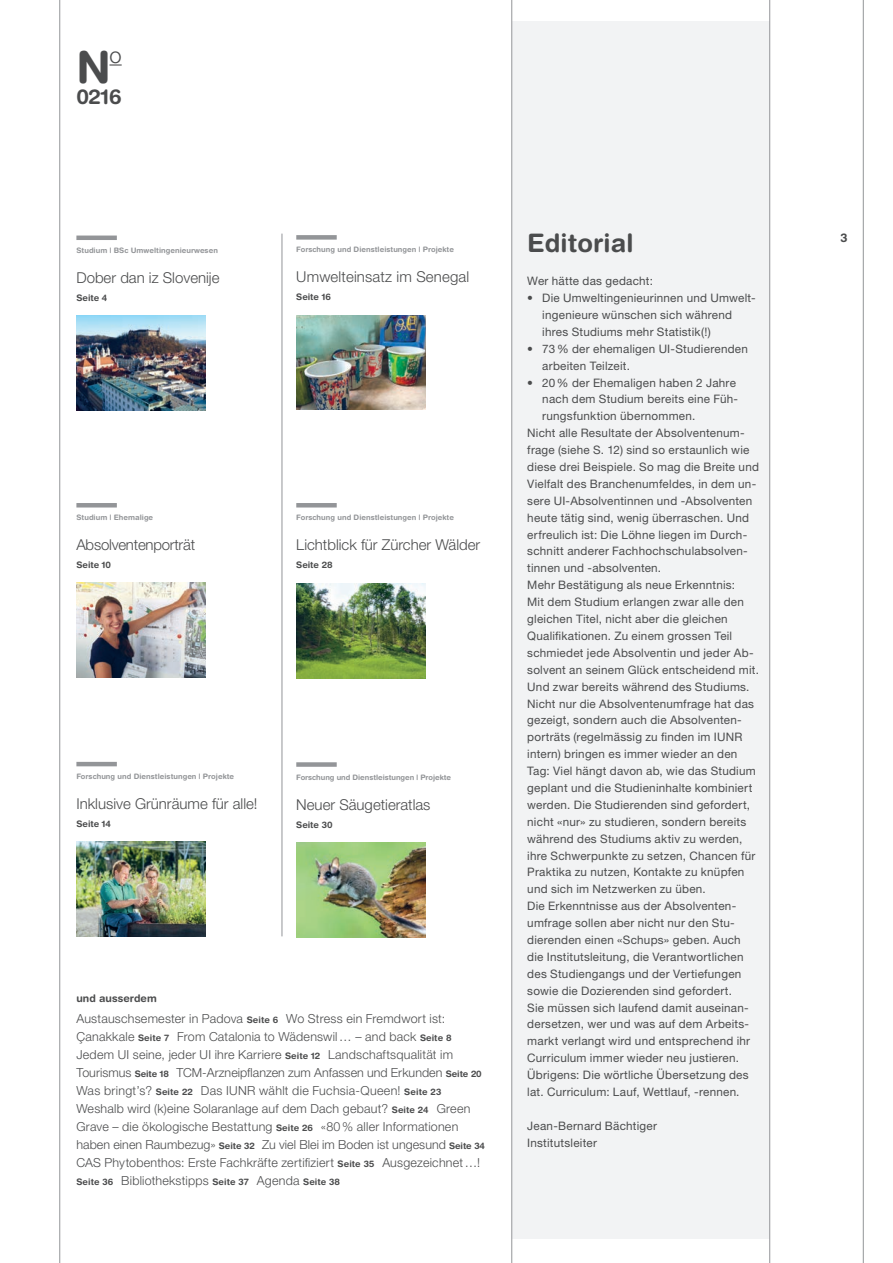
<style>
.page{position:relative;width:893px;height:1263px;background:#fff}
.page>*{position:absolute;margin:0;border:0;box-sizing:border-box;transform-origin:0 0}
.t1{font:700 44.25px "Helvetica Rounded LT Std";color:#4b4c4d}
.t2{font:700 25.5px "Helvetica Rounded LT Std";letter-spacing:.005em;color:#4b4c4d}
.t3{font:300 21.9px "Helvetica Neue LT Pro";color:#4b4c4d}
.t4{font:700 20.7px "Helvetica Rounded LT Std";color:#4b4c4d}
.t5{font:300 15px "Helvetica Neue LT Pro";color:#4b4c4d}
.t6{font:300 12.45px/18px "Helvetica Neue LT Pro";letter-spacing:.015em;color:#4b4c4d}
.t7{font:700 12px "Helvetica Rounded LT Std";color:#4b4c4d}
.t8{font:11.7px/17px "Helvetica Neue LT Pro";letter-spacing:.02em;color:#4b4c4d}
.t9{font:700 10.5px "Helvetica Rounded LT Std";letter-spacing:.005em;color:#4b4c4d}
.t10{font:700 9px "Helvetica Rounded LT Std";letter-spacing:-.005em;color:#4b4c4d}
.t11{font:700 7.5px "Helvetica Rounded LT Std";letter-spacing:.005em;color:#939598}
.s1{font-family:"Helvetica Rounded LT Std";font-weight:700;font-size:9px}
</style>
<div class="page">
<div style="left:512px;top:21px;width:257px;height:1218px;background:#f2f3f4"></div>
<hr style="left:296px;top:503px;width:41px;height:4px;background:#939598">
<img style="left:296px;top:583px;width:130px;height:95px">
<div style="left:296px;top:235px;width:41px;height:5px;background:#939598"></div>
<img style="left:296px;top:315px;width:130px;height:95px">
<hr style="left:76px;top:503px;width:41px;height:4px;background:#939598">
<img style="left:76px;top:583px;width:130px;height:95px">
<hr style="left:76px;top:236px;width:41px;height:4px;background:#939598">
<img style="left:76px;top:315px;width:130px;height:95px">
<div style="left:296px;top:762px;width:41px;height:5px;background:#939598"></div>
<img style="left:296px;top:842px;width:130px;height:95px">
<hr style="left:59px;top:0;width:1px;height:1263px;background:#939598">
<hr style="left:282px;top:234px;width:1px;height:702px;background:#939598">
<hr style="left:511px;top:0;width:1px;height:1263px;background:#939598">
<svg style="left:109px;top:64px;width:13px;height:2px"></svg>
<hr style="left:76px;top:762px;width:41px;height:4px;background:#939598">
<img style="left:76px;top:842px;width:130px;height:95px">
<hr style="left:769px;top:0;width:1px;height:1263px;background:#939598">
<hr style="left:863px;top:0;width:1px;height:1263px;background:#939598">
<h1 class="t1" style="left:76px;top:41px;width:36px">N</h1>
<h3 class="t3" style="left:109px;top:42px;width:14px">o</h3>
<h3 class="t4" style="left:76px;top:84px;width:47px">0216</h3>
<p class="t11" style="left:76px;top:246px;width:143px">Studium | BSc Umweltingenieurwesen</p>
<p class="t5" style="left:76px;top:268px;width:145px">Dober dan iz Slovenije</p>
<p class="t10" style="left:76px;top:292px;width:32px">Seite 4</p>
<p class="t11" style="left:296px;top:245px;width:159px">Forschung und Dienstleistungen | Projekte</p>
<p class="t5" style="left:296px;top:268px;width:174px">Umwelteinsatz im Senegal</p>
<p class="t10" style="left:296px;top:292px;width:36px">Seite 16</p>
<p class="t11" style="left:76px;top:513px;width:78px">Studium | Ehemalige</p>
<p class="t5" style="left:76px;top:536px;width:120px">Absolventenporträt</p>
<p class="t10" style="left:76px;top:560px;width:36px">Seite 10</p>
<p class="t11" style="left:296px;top:513px;width:159px">Forschung und Dienstleistungen | Projekte</p>
<p class="t5" style="left:296px;top:536px;width:185px">Lichtblick für Zürcher Wälder</p>
<p class="t10" style="left:296px;top:560px;width:38px">Seite 28</p>
<p class="t11" style="left:76px;top:772px;width:159px">Forschung und Dienstleistungen | Projekte</p>
<p class="t5" style="left:76px;top:794px;width:183px">Inklusive Grünräume für alle!</p>
<p class="t10" style="left:76px;top:818px;width:36px">Seite 14</p>
<p class="t11" style="left:296px;top:772px;width:156px">Forschung und Dienstleistungen | Projekte</p>
<p class="t5" style="left:296px;top:795px;width:136px">Neuer Säugetieratlas</p>
<p class="t10" style="left:296px;top:819px;width:38px">Seite 30</p>
<p class="t9" style="left:76px;top:992px;width:82px">und ausserdem</p>
<p class="t6" style="left:76px;top:1009px;width:410px">Austauschsemester in Padova <span class="s1">Seite 6</span> Wo Stress ein Fremdwort ist:<br>Çanakkale <span class="s1">Seite 7</span> From Catalonia to Wädenswil… – and back <span class="s1">Seite 8<br></span>Jedem UI seine, jeder UI ihre Karriere <span class="s1">Seite 12</span> Landschaftsqualität im Tourismus <span class="s1">Seite 18</span> TCM-Arzneipflanzen zum Anfassen und Erkunden <span class="s1">Seite 20<br></span>Was bringt’s? <span class="s1">Seite 22</span> Das IUNR wählt die Fuchsia-Queen! <span class="s1">Seite 23<br></span>Weshalb wird (k)eine Solaranlage auf dem Dach gebaut? <span class="s1">Seite 24</span> Green Grave – die ökologische Bestattung <span class="s1">Seite 26</span> «80% aller Informationen haben einen Raumbezug» <span class="s1">Seite 32</span> Zu viel Blei im Boden ist ungesund <span class="s1">Seite 34<br></span>CAS Phytobenthos: Erste Fachkräfte zertifiziert <span class="s1">Seite 35</span> Ausgezeichnet…!<br><span class="s1">Seite 36</span> Bibliothekstipps <span class="s1">Seite 37</span> Agenda <span class="s1">Seite 38</span></p>
<h2 class="t2" style="left:527px;top:228px;width:108px">Editorial</h2>
<p class="t8" style="left:527px;top:272px;width:127px">Wer hätte das gedacht:</p>
<p class="t8" style="left:542px;top:289px;width:215px;text-indent:-15px">• Die Umweltingenieurinnen und Umwelt&shy;ingenieure wünschen sich während ihres Studiums mehr Statistik(!)</p>
<p class="t8" style="left:542px;top:340px;width:207px;text-indent:-15px">• 73% der ehemaligen UI-Studierenden arbeiten Teilzeit.</p>
<p class="t8" style="left:527px;top:374px;width:210px">• 20% der Ehemaligen haben 2 Jahre</p>
<p class="t8" style="left:542px;top:390px;width:197px">nach dem Studium bereits eine Füh-</p>
<p class="t8" style="left:542px;top:407px;width:155px">rungsfunktion übernommen.</p>
<p class="t8" style="left:527px;top:424px;width:219px">Nicht alle Resultate der Absolventenum-</p>
<p class="t8" style="left:527px;top:441px;width:224px">frage (siehe S. 12) sind so erstaunlich wie</p>
<p class="t8" style="left:527px;top:458px;width:233px">diese drei Beispiele. So mag die Breite und</p>
<p class="t8" style="left:527px;top:475px;width:230px">Vielfalt des Branchenumfeldes, in dem un-</p>
<p class="t8" style="left:527px;top:492px;width:226px">sere UI-Absolventinnen und -Absolventen</p>
<p class="t8" style="left:527px;top:509px;width:223px">heute tätig sind, wenig überraschen. Und</p>
<p class="t8" style="left:527px;top:526px;width:222px">erfreulich ist: Die Löhne liegen im Durch-</p>
<p class="t8" style="left:527px;top:542px;width:222px">schnitt anderer Fachhochschulabsolven-</p>
<p class="t8" style="left:527px;top:559px;width:135px">tinnen und -absolventen.</p>
<p class="t8" style="left:527px;top:576px;width:209px">Mehr Bestätigung als neue Erkenntnis:</p>
<p class="t8" style="left:527px;top:593px;width:218px">Mit dem Studium erlangen zwar alle den</p>
<p class="t8" style="left:527px;top:610px;width:202px">gleichen Titel, nicht aber die gleichen</p>
<p class="t8" style="left:527px;top:627px;width:206px">Qualifikationen. Zu einem grossen Teil</p>
<p class="t8" style="left:527px;top:644px;width:228px">schmiedet jede Absolventin und jeder Ab-</p>
<p class="t8" style="left:527px;top:661px;width:233px">solvent an seinem Glück entscheidend mit.</p>
<p class="t8" style="left:527px;top:678px;width:224px">Und zwar bereits während des Studiums.</p>
<p class="t8" style="left:527px;top:695px;width:228px">Nicht nur die Absolventenumfrage hat das</p>
<p class="t8" style="left:527px;top:711px;width:216px">gezeigt, sondern auch die Absolventen-</p>
<p class="t8" style="left:527px;top:728px;width:217px">porträts (regelmässig zu finden im IUNR</p>
<p class="t8" style="left:527px;top:745px;width:212px">intern) bringen es immer wieder an den</p>
<p class="t8" style="left:527px;top:762px;width:230px">Tag: Viel hängt davon ab, wie das Studium</p>
<p class="t8" style="left:527px;top:779px;width:227px">geplant und die Studieninhalte kombiniert</p>
<p class="t8" style="left:527px;top:796px;width:224px">werden. Die Studierenden sind gefordert,</p>
<p class="t8" style="left:527px;top:813px;width:221px">nicht «nur» zu studieren, sondern bereits</p>
<p class="t8" style="left:527px;top:830px;width:217px">während des Studiums aktiv zu werden,</p>
<p class="t8" style="left:527px;top:847px;width:230px">ihre Schwerpunkte zu setzen, Chancen für</p>
<p class="t8" style="left:527px;top:863px;width:219px">Praktika zu nutzen, Kontakte zu knüpfen</p>
<p class="t8" style="left:527px;top:880px;width:180px">und sich im Netzwerken zu üben.</p>
<p class="t8" style="left:527px;top:897px;width:210px">Die Erkenntnisse aus der Absolventen-</p>
<p class="t8" style="left:527px;top:914px;width:209px">umfrage sollen aber nicht nur den Stu-</p>
<p class="t8" style="left:527px;top:931px;width:215px">dierenden einen «Schups» geben. Auch</p>
<p class="t8" style="left:527px;top:948px;width:218px">die Institutsleitung, die Verantwortlichen</p>
<p class="t8" style="left:527px;top:965px;width:216px">des Studiengangs und der Vertiefungen</p>
<p class="t8" style="left:527px;top:982px;width:206px">sowie die Dozierenden sind gefordert.</p>
<p class="t8" style="left:527px;top:999px;width:223px">Sie müssen sich laufend damit auseinan-</p>
<p class="t8" style="left:527px;top:1015px;width:223px">dersetzen, wer und was auf dem Arbeits-</p>
<p class="t8" style="left:527px;top:1032px;width:224px">markt verlangt wird und entsprechend ihr</p>
<p class="t8" style="left:527px;top:1049px;width:213px">Curriculum immer wieder neu justieren.</p>
<p class="t8" style="left:527px;top:1066px;width:223px">Übrigens: Die wörtliche Übersetzung des</p>
<p class="t8" style="left:527px;top:1083px;width:214px">lat. Curriculum: Lauf, Wettlauf, -rennen.</p>
<p class="t8" style="left:527px;top:1117px;width:131px">Jean-Bernard Bächtiger<br>Institutsleiter</p>
<p class="t7" style="left:841px;top:231px;width:9px">3</p>
</div>
